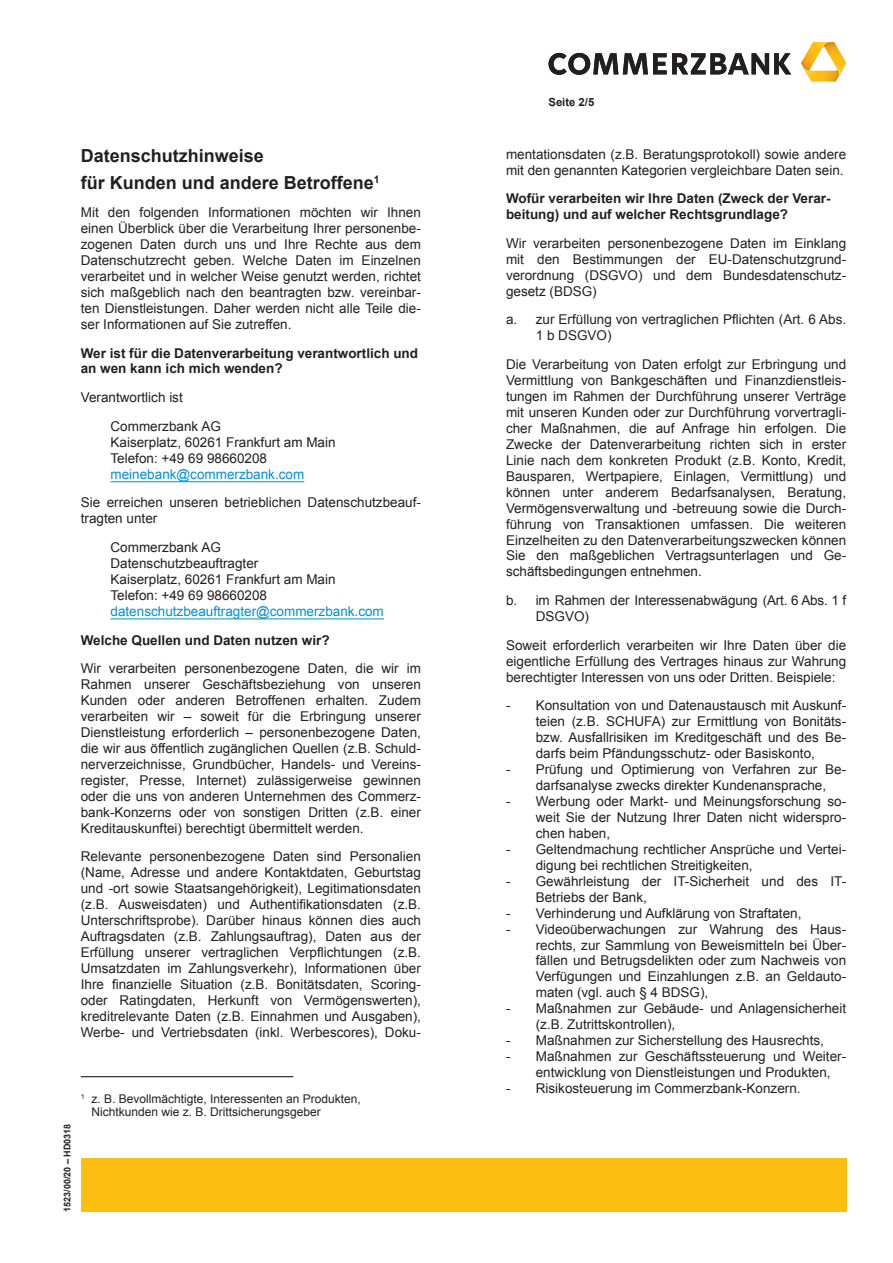
<style>
.page{position:relative;width:893px;height:1263px;background:#fff}
.page>*{position:absolute;margin:0;border:0;box-sizing:border-box;transform-origin:0 0}
.t1{font:700 18px/26.5px "Arial";color:#231f20}
.t2{font:13.5px/15.9px "Arial";color:#231f20}
.t3{font:700 13.5px/15.9px "Arial";color:#231f20}
.t4{font:13.5px "Arial";color:#008fd5}
.t5{font:12px/13.5px "Arial";color:#231f20}
.t6{font:700 11.25px "Arial";color:#231f20}
.t7{font:700 9px "Arial";color:#231f20}
</style>
<div class="page">
<div style="left:81px;top:1159px;width:765px;height:53px;background:#fdbe12"></div>
<svg style="left:549px;top:53px;width:242px;height:22px"></svg>
<svg style="left:801px;top:42px;width:45px;height:39px"></svg>
<hr style="left:111px;top:481px;width:193px;height:1px;background:#008fd5">
<hr style="left:111px;top:618px;width:273px;height:1px;background:#008fd5">
<hr style="left:81px;top:1076px;width:212px;height:1px;background:#231f20">
<h1 class="t1" style="left:81px;top:143px;width:300px">Datenschutzhinweise<br>für Kunden und andere Betroffene<sup>1</sup></h1>
<p class="t2" style="left:81px;top:205px;width:342px;text-align:justify">Mit den folgenden Informationen möchten wir Ihnen einen Überblick über die Verarbeitung Ihrer personenbe&shy;zogenen Daten durch uns und Ihre Rechte aus dem Daten schutzrecht geben. Welche Daten im Einzelnen verarbeitet und in welcher Weise genutzt werden, richtet sich maßgeblich nach den beantragten bzw. vereinbar&shy;ten Dienstleistungen. Daher werden nicht alle Teile die&shy;ser Informationen auf Sie zutreffen.</p>
<p class="t3" style="left:81px;top:345px;width:339px">Wer ist für die Datenverarbeitung verantwortlich und an wen kann ich mich wenden?</p>
<p class="t2" style="left:111px;top:383px;width:112px;line-height:28.7px;text-indent:-30px">Verantwortlich ist<br>Commerzbank AG</p>
<p class="t2" style="left:111px;top:434px;width:227px">Kaiserplatz, 60261 Frankfurt am Main<br>Telefon: +49 69 98660208</p>
<p class="t4" style="left:111px;top:465px;width:195px">meinebank@commerzbank.com</p>
<p class="t2" style="left:81px;top:495px;width:342px">Sie erreichen unseren betrieblichen Datenschutzbeauf&shy;tragten unter</p>
<p class="t2" style="left:111px;top:539px;width:227px">Commerzbank AG<br>Datenschutzbeauftragter<br>Kaiserplatz, 60261 Frankfurt am Main<br>Telefon: +49 69 98660208</p>
<p class="t4" style="left:111px;top:602px;width:275px">datenschutzbeauftragter@commerzbank.com</p>
<p class="t3" style="left:81px;top:632px;width:250px">Welche Quellen und Daten nutzen wir?</p>
<p class="t2" style="left:81px;top:661px;width:342px;text-align:justify">Wir verarbeiten personenbezogene Daten, die wir im Rahmen unserer Geschäftsbeziehung von unseren Kunden oder anderen Betroffenen erhalten. Zudem verarbeiten wir – soweit für die Erbringung unserer Dienstleistung erforderlich – personenbezogene Daten, die wir aus öffentlich zugänglichen Quellen (z.B. Schuld&shy;nerverzeichnisse, Grundbücher, Handels- und Vereins&shy;register, Presse, Internet) zulässigerweise gewinnen oder die uns von anderen Unternehmen des Commerz&shy;bank-Konzerns oder von sonstigen Dritten (z.B. einer Kreditauskunftei) berechtigt übermittelt werden.</p>
<p class="t2" style="left:81px;top:849px;width:342px;text-align:justify">Relevante personenbezogene Daten sind Personalien (Name, Adresse und andere Kontaktdaten, Geburtstag und -ort sowie Staatsangehörigkeit), Legitimationsdaten (z.B. Ausweisdaten) und Authentifikationsdaten (z.B.<br>Unter schriftsprobe). Darüber hinaus können dies auch Auftragsdaten (z.B. Zahlungsauftrag), Daten aus der Erfüllung unserer vertraglichen Verpflichtungen (z.B.<br>Umsatzdaten im Zahlungsverkehr), Informationen über Ihre finanzielle Situation (z.B. Bonitätsdaten, Scoring&shy;oder Ratingdaten, Herkunft von Vermögenswerten), kreditr elevante Daten (z.B. Einnahmen und Ausgaben), Werbe- und Vertriebsdaten (inkl. Werbescores), Doku-</p>
<p class="t7" style="left:61px;top:1212px;width:90px;rotate:-90deg">1523/00/20 – HD0318</p>
<p class="t7" style="left:61px;top:1139px;width:7px;rotate:-90deg">5</p>
<p class="t7" style="left:61px;top:1212px;width:47px;rotate:-90deg">9230 15 9</p>
<p class="t5" style="left:91px;top:1092px;width:271px;text-indent:-11px"><sup>1</sup> z. B. Bevollmächtigte, Interessenten an Produkten,<br>Nichtkunden wie z. B. Drittsicherungsgeber</p>
<p class="t3" style="left:548px;top:94px;width:56px">Seite 1/4</p>
<p class="t6" style="left:549px;top:95px;width:47px">Seite 2/5</p>
<p class="t2" style="left:506px;top:146px;width:342px">mentationsdaten (z.B. Beratungsprotokoll) sowie andere mit den genannten Kategorien vergleichbare Daten sein.</p>
<p class="t3" style="left:506px;top:191px;width:326px">Wofür verarbeiten wir Ihre Daten (Zweck der Verar&shy;beitung) und auf welcher Rechtsgrundlage?</p>
<p class="t2" style="left:506px;top:235px;width:342px;text-align:justify">Wir verarbeiten personenbezogene Daten im Einklang mit den Bestimmungen der EU-Datenschutzgrund&shy;verordnung (DSGVO) und dem Bundes daten schutz&shy;gesetz (BDSG)</p>
<p class="t2" style="left:536px;top:312px;width:312px;text-indent:-30px">a. zur Erfüllung von vertraglichen Pflichten (Art. 6 Abs.<br>1 b DSGVO)</p>
<p class="t2" style="left:506px;top:357px;width:342px;text-align:justify">Die Verarbeitung von Daten erfolgt zur Erbringung und Vermittlung von Bankgeschäften und Finanzdienstleis&shy;tungen im Rahmen der Durchführung unserer Verträge mit unseren Kunden oder zur Durchführung vorvertragli&shy;cher Maßnahmen, die auf Anfrage hin erfolgen. Die Zwecke der Datenverarbeitung richten sich in erster Linie nach dem konkreten Produkt (z.B. Konto, Kredit, Bausparen, Wertpapiere, Einlagen, Vermittlung) und können unter anderem Bedarfsanalysen, Beratung, Vermögens verwaltung und -betreuung sowie die Durch&shy;führung von Transaktionen umfassen. Die weiteren Einzel heiten zu den Datenverarbeitungszwecken können Sie den maßgeblichen Vertragsunterlagen und Ge&shy;schäftsbedingungen entnehmen.</p>
<p class="t2" style="left:536px;top:592px;width:312px;text-indent:-30px">b. im Rahmen der Interessenabwägung (Art. 6 Abs. 1 f<br>DSGVO)</p>
<p class="t2" style="left:506px;top:637px;width:342px;text-align:justify">Soweit erforderlich verarbeiten wir Ihre Daten über die eigentliche Erfüllung des Vertrages hinaus zur Wahrung berechtigter Interessen von uns oder Dritten. Beispiele:</p>
<p class="t2" style="left:536px;top:698px;width:312px;text-align:justify;text-indent:-30px">- Konsultation von und Datenaustausch mit Auskunf&shy;teien (z.B. SCHUFA) zur Ermittlung von Bonitäts&shy;bzw. Ausfallrisiken im Kreditgeschäft und des Be&shy;darfs beim Pfändungsschutz- oder Basiskonto,</p>
<p class="t2" style="left:536px;top:761px;width:312px;text-indent:-30px">- Prüfung und Optimierung von Verfahren zur Be&shy;darfsanalyse zwecks direkter Kundenansprache,</p>
<p class="t2" style="left:536px;top:793px;width:312px;text-align:justify;text-indent:-30px">- Werbung oder Markt- und Meinungsforschung so&shy;weit Sie der Nutzung Ihrer Daten nicht widerspro&shy;chen haben,</p>
<p class="t2" style="left:536px;top:841px;width:312px;text-indent:-30px">- Geltendmachung rechtlicher Ansprüche und Vertei&shy;digung bei rechtlichen Streitigkeiten,</p>
<p class="t2" style="left:536px;top:873px;width:312px;text-indent:-30px">- Gewährleistung der IT-Sicherheit und des IT-<br>Betriebs der Bank,</p>
<p class="t2" style="left:506px;top:905px;width:297px">- Verhinderung und Aufklärung von Straftaten,</p>
<p class="t2" style="left:536px;top:921px;width:312px;text-align:justify;text-indent:-30px">- Videoüberwachungen zur Wahrung des Haus&shy;rechts, zur Sammlung von Beweismitteln bei Über&shy;fällen und Betrugsdelikten oder zum Nachweis von Verfügungen und Einzahlungen z.B. an Geldauto&shy;maten (vgl. auch § 4 BDSG),</p>
<p class="t2" style="left:536px;top:1001px;width:312px;text-indent:-30px">- Maßnahmen zur Gebäude- und Anlagensicherheit (z.B. Zutrittskontrollen),</p>
<p class="t2" style="left:506px;top:1033px;width:319px">- Maßnahmen zur Sicherstellung des Hausrechts,</p>
<p class="t2" style="left:536px;top:1048px;width:312px;text-indent:-30px">- Maßnahmen zur Geschäftssteuerung und Weiter&shy;entwicklung von Dienstleistungen und Produkten,</p>
<p class="t2" style="left:506px;top:1080px;width:296px">- Risikosteuerung im Commerzbank-Konzern.</p>
</div>
